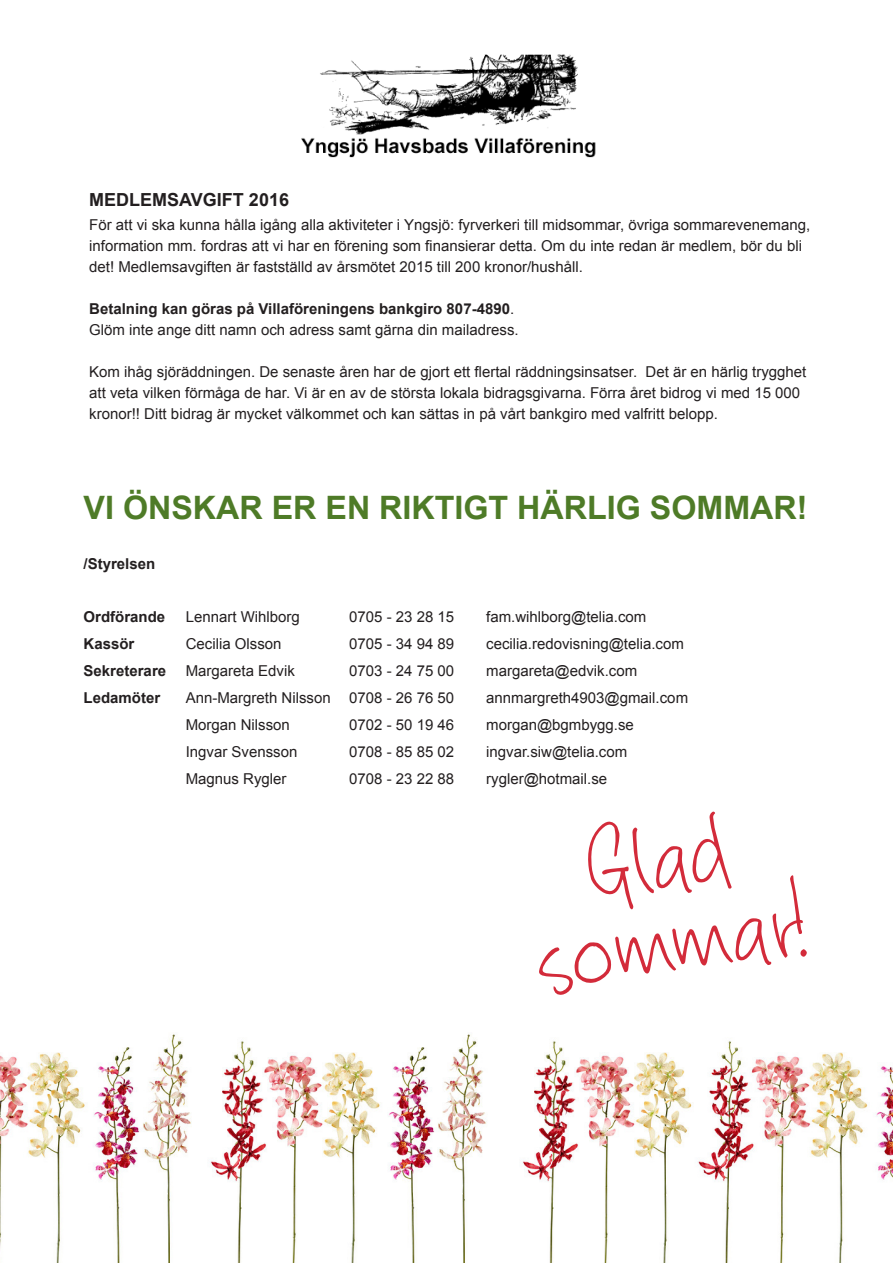
<style>
.page{position:relative;width:893px;height:1263px;background:#fff}
.page>*{position:absolute;margin:0;border:0;box-sizing:border-box;transform-origin:0 0}
.t1{font:124.5px "Cheat Sheet";color:#d32b3a}
.t2{font:700 32.25px "Arial";color:#4e7b27}
.t3{font:700 18px "Arial";color:#231f20}
.t4{font:15px/21px "Arial";color:#231f20}
.t5{font:700 15px "Arial";color:#231f20}
.s1{font-weight:400}
</style>
<div class="page">
<img style="left:0;top:1034px;width:191px;height:229px">
<img style="left:210px;top:1033px;width:683px;height:230px">
<img style="left:301px;top:54px;width:295px;height:104px">
<p class="t3" style="left:89px;top:187px;width:201px">MEDLEMSAVGIFT 2016</p>
<p class="t4" style="left:89px;top:214px;width:722px">För att vi ska kunna hålla igång alla aktiviteter i Yngsjö: fyrverkeri till midsommar, övriga sommarevenemang, information mm. fordras att vi har en förening som finansierar detta. Om du inte redan är medlem, bör du bli det! Medlemsavgiften är fastställd av årsmötet 2015 till 200 kronor/hushåll.</p>
<p class="t5" style="left:89px;top:298px;width:426px">Betalning kan göras på Villaföreningens bankgiro 807-4890<span class="s1">.</span></p>
<p class="t4" style="left:89px;top:319px;width:431px">Glöm inte ange ditt namn och adress samt gärna din mailadress.</p>
<p class="t4" style="left:89px;top:361px;width:719px">Kom ihåg sjöräddningen. De senaste åren har de gjort ett flertal räddningsinsatser. Det är en härlig trygghet att veta vilken förmåga de har. Vi är en av de största lokala bidragsgivarna. Förra året bidrog vi med 15 000 kronor!! Ditt bidrag är mycket välkommet och kan sättas in på vårt bankgiro med valfritt belopp.</p>
<p class="t2" style="left:84px;top:486px;width:725px">VI ÖNSKAR ER EN RIKTIGT HÄRLIG SOMMAR!</p>
<p class="t5" style="left:84px;top:553px;width:73px">/Styrelsen</p>
<p class="t5" style="left:84px;top:606px;width:83px">Ordförande</p>
<p class="t5" style="left:84px;top:633px;width:52px">Kassör</p>
<p class="t5" style="left:84px;top:660px;width:84px">Sekreterare</p>
<p class="t5" style="left:84px;top:687px;width:78px">Ledamöter</p>
<p class="t4" style="left:186px;top:606px;width:116px">Lennart Wihlborg</p>
<p class="t4" style="left:186px;top:633px;width:97px">Cecilia Olsson</p>
<p class="t4" style="left:186px;top:660px;width:111px">Margareta Edvik</p>
<p class="t4" style="left:186px;top:687px;width:147px">Ann-Margreth Nilsson</p>
<p class="t4" style="left:186px;top:714px;width:106px">Morgan Nilsson</p>
<p class="t4" style="left:186px;top:741px;width:113px">Ingvar Svensson</p>
<p class="t4" style="left:186px;top:768px;width:102px">Magnus Rygler</p>
<p class="t4" style="left:349px;top:606px;width:107px">0705 - 23 28 15</p>
<p class="t4" style="left:349px;top:633px;width:107px">0705 - 34 94 89</p>
<p class="t4" style="left:349px;top:660px;width:107px">0703 - 24 75 00</p>
<p class="t4" style="left:349px;top:687px;width:107px">0708 - 26 76 50</p>
<p class="t4" style="left:349px;top:714px;width:107px">0702 - 50 19 46</p>
<p class="t4" style="left:349px;top:741px;width:107px">0708 - 85 85 02</p>
<p class="t4" style="left:349px;top:768px;width:107px">0708 - 23 22 88</p>
<p class="t4" style="left:486px;top:606px;width:162px">fam.wihlborg@telia.com</p>
<p class="t4" style="left:486px;top:633px;width:199px">cecilia.redovisning@telia.com</p>
<p class="t4" style="left:486px;top:660px;width:153px">margareta@edvik.com</p>
<p class="t4" style="left:486px;top:687px;width:203px">annmargreth4903@gmail.com</p>
<p class="t4" style="left:486px;top:714px;width:149px">morgan@bgmbygg.se</p>
<p class="t4" style="left:486px;top:741px;width:143px">ingvar.siw@telia.com</p>
<p class="t4" style="left:486px;top:768px;width:123px">rygler@hotmail.se</p>
<p class="t1" style="left:575px;top:800px;width:148px;rotate:-8deg">Glad</p>
<p class="t1" style="left:524px;top:891px;width:277px;rotate:-8deg">sommar!</p>
</div>
